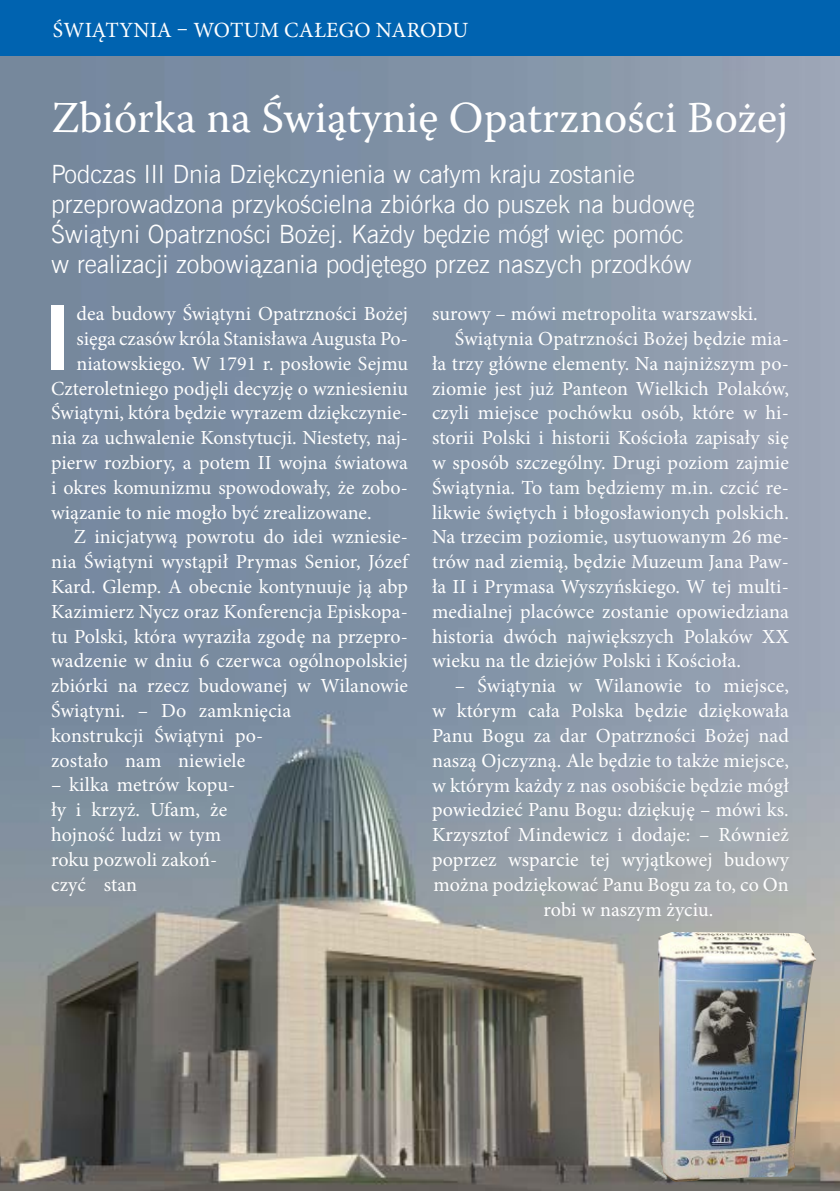
<style>
.page{position:relative;width:840px;height:1191px;background:#fff}
.page>*{position:absolute;margin:0;border:0;box-sizing:border-box;transform-origin:0 0}
.t1{font:88.2px "News Goth EU Bold";color:#fff}
.t2{font:44px "Warnock Pro";color:#fff}
.t3{font:25.2px/30.2px "News Goth Lt EU Normal";color:#fff}
.t4{font:21.8px "Minion Pro";letter-spacing:.01em;color:#fff}
.t5{font:20px/24.8px "Minion Pro";letter-spacing:.005em;color:#fff}
</style>
<div class="page">
<img style="left:0;top:56px;width:839px;height:1135px">
<div style="left:0;top:0;width:839px;height:56px;background:#0063b0"></div>
<img style="left:657px;top:932px;width:158px;height:249px">
<p class="t4" style="left:53px;top:16px;width:158px">świąt ynia – wot</p>
<p class="t4" style="left:244px;top:16px;width:226px">um całego narodu</p>
<h2 class="t2" style="left:51px;top:91px;width:738px">Zbiórka na Świątynię Opatrzności Bożej</h2>
<p class="t3" style="left:51px;top:159px;width:645px">Podczas III Dnia Dziękczynienia w całym kraju zostanie przeprowadzona przykościelna zbiórka do puszek na budowę Świątyni Opatrzności Bożej. Każdy będzie mógł więc pomóc w realizacji zobowiązania podjętego przez naszych przodków</p>
<h1 class="t1" style="left:43px;top:283px;width:30px">I</h1>
<p class="t5" style="left:76px;top:301px;width:333px">dea budowy Świątyni Opatrzności Bożej</p>
<p class="t5" style="left:76px;top:326px;width:333px">sięga czasów króla Stanisława Augusta Po-</p>
<p class="t5" style="left:76px;top:351px;width:333px">niatowskiego. W 1791 r. posłowie Sejmu</p>
<p class="t5" style="left:51px;top:376px;width:358px">Czteroletniego podjęli decyzję o wzniesieniu</p>
<p class="t5" style="left:51px;top:400px;width:358px">Świątyni, która będzie wyrazem dziękczynie-</p>
<p class="t5" style="left:51px;top:425px;width:358px">nia za uchwalenie Konstytucji. Niestety, naj-</p>
<p class="t5" style="left:51px;top:450px;width:358px">pierw rozbiory, a potem II wojna światowa</p>
<p class="t5" style="left:51px;top:475px;width:358px">i okres komunizmu spowodowały, że zobo-</p>
<p class="t5" style="left:51px;top:500px;width:322px">wiązanie to nie mogło być zrealizowane.</p>
<p class="t5" style="left:74px;top:524px;width:335px">Z inicjatywą powrotu do idei wzniesie-</p>
<p class="t5" style="left:51px;top:549px;width:358px">nia Świątyni wystąpił Prymas Senior, Józef</p>
<p class="t5" style="left:51px;top:574px;width:358px">Kard. Glemp. A obecnie kontynuuje ją abp</p>
<p class="t5" style="left:51px;top:599px;width:358px">Kazimierz Nycz oraz Konferencja Episkopa-</p>
<p class="t5" style="left:51px;top:624px;width:358px">tu Polski, która wyraziła zgodę na przepro-</p>
<p class="t5" style="left:51px;top:648px;width:358px">wadzenie w dniu 6 czerwca ogólnopolskiej</p>
<p class="t5" style="left:51px;top:673px;width:358px">zbiórki na rzecz budowanej w Wilanowie</p>
<p class="t5" style="left:51px;top:698px;width:241px">Świątyni. – Do zamknięcia</p>
<p class="t5" style="left:51px;top:723px;width:213px">konstrukcji Świątyni po-</p>
<p class="t5" style="left:51px;top:748px;width:196px">zostało nam niewiele</p>
<p class="t5" style="left:51px;top:772px;width:185px">– kilka metrów kopu&shy;ły i krzyż. Ufam, że hojność ludzi w tym roku pozwoli zakoń&shy;czyć stan</p>
<p class="t5" style="left:432px;top:301px;width:327px">surowy – mówi metropolita warszawski.</p>
<p class="t5" style="left:454px;top:326px;width:335px">Świątynia Opatrzności Bożej będzie mia-</p>
<p class="t5" style="left:432px;top:351px;width:358px">ła trzy główne elementy. Na najniższym po-</p>
<p class="t5" style="left:432px;top:376px;width:358px">ziomie jest już Panteon Wielkich Polaków,</p>
<p class="t5" style="left:432px;top:401px;width:358px">czyli miejsce pochówku osób, które w hi-</p>
<p class="t5" style="left:432px;top:425px;width:358px">storii Polski i historii Kościoła zapisały się</p>
<p class="t5" style="left:432px;top:450px;width:358px">w sposób szczególny. Drugi poziom zajmie</p>
<p class="t5" style="left:432px;top:475px;width:358px">Świątynia. To tam będziemy m.in. czcić re-</p>
<p class="t5" style="left:432px;top:500px;width:358px">likwie świętych i błogosławionych polskich.</p>
<p class="t5" style="left:432px;top:525px;width:358px">Na trzecim poziomie, usytuowanym 26 me-</p>
<p class="t5" style="left:432px;top:549px;width:358px">trów nad ziemią, będzie Muzeum Jana Paw-</p>
<p class="t5" style="left:432px;top:574px;width:358px">ła II i Prymasa Wyszyńskiego. W tej multi-</p>
<p class="t5" style="left:432px;top:599px;width:358px">medialnej placówce zostanie opowiedziana</p>
<p class="t5" style="left:432px;top:624px;width:358px">historia dwóch największych Polaków XX</p>
<p class="t5" style="left:432px;top:649px;width:310px">wieku na tle dziejów Polski i Kościoła.</p>
<p class="t5" style="left:454px;top:673px;width:335px">– Świątynia w Wilanowie to miejsce,</p>
<p class="t5" style="left:432px;top:698px;width:358px">w którym cała Polska będzie dziękowała</p>
<p class="t5" style="left:432px;top:723px;width:358px">Panu Bogu za dar Opatrzności Bożej nad</p>
<p class="t5" style="left:432px;top:748px;width:358px">naszą Ojczyzną. Ale będzie to także miejsce,</p>
<p class="t5" style="left:432px;top:773px;width:358px">w którym każdy z nas osobiście będzie mógł</p>
<p class="t5" style="left:432px;top:797px;width:358px">powiedzieć Panu Bogu: dziękuję – mówi ks.</p>
<p class="t5" style="left:432px;top:822px;width:358px">Krzysztof Mindewicz i dodaje: – Również</p>
<p class="t5" style="left:432px;top:847px;width:358px">poprzez wsparcie tej wyjątkowej budowy</p>
<p class="t5" style="left:433px;top:872px;width:357px">można podziękować Panu Bogu za to, co On</p>
<p class="t5" style="left:543px;top:897px;width:171px">robi w naszym życiu.</p>
</div>
